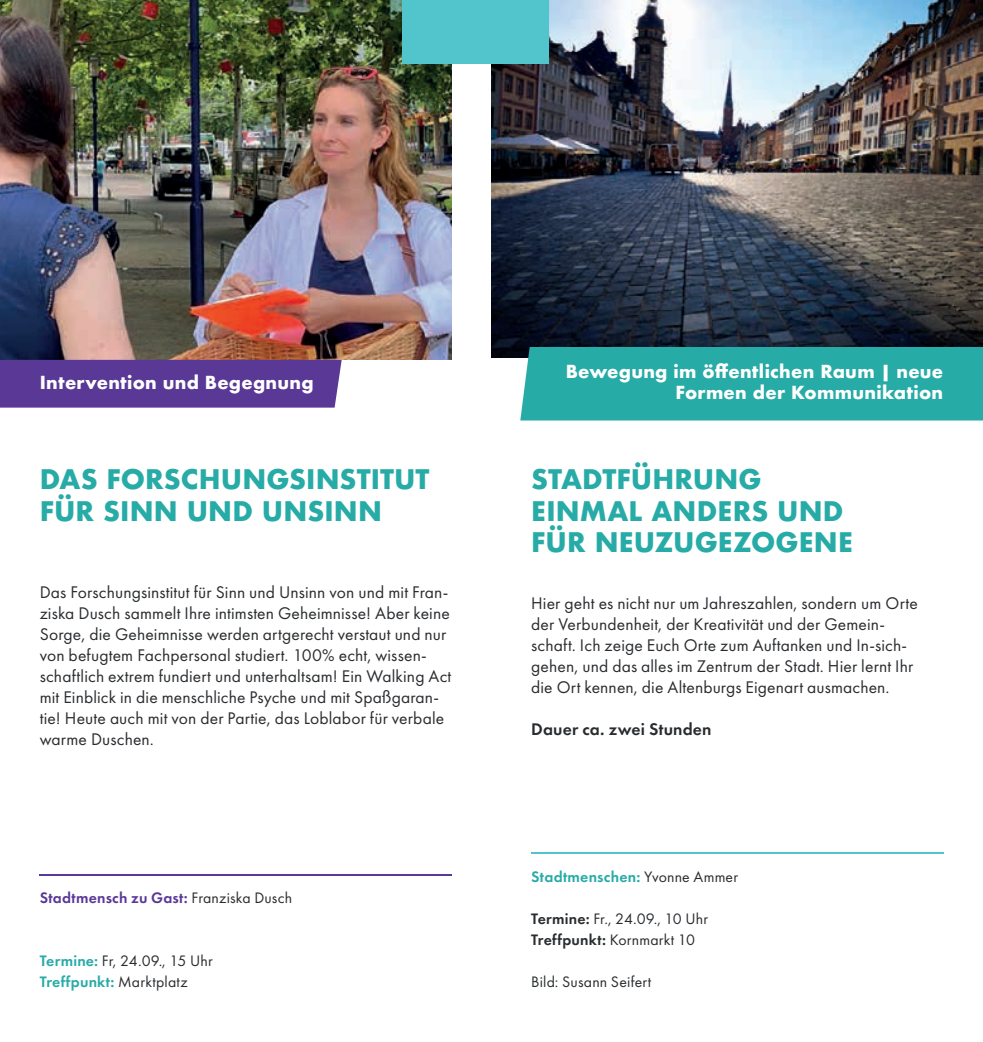
<style>
.page{position:relative;width:983px;height:1042px;background:#fff}
.page>*{position:absolute;margin:0;border:0;box-sizing:border-box;transform-origin:0 0}
.t1{font:700 26.25px/31.5px "Futura";letter-spacing:.005em;color:#27aba7}
.t2{font:17.5px/21px "Futura PT";letter-spacing:.01em;color:#292c2f}
.t3{font:700 17.5px/21px "Futura";letter-spacing:.015em;color:#fff;text-align:right}
.t4{font:600 17.5px "Futura PT";letter-spacing:.01em;color:#292c2f}
.t5{font:15.75px/21px "Futura PT";letter-spacing:.01em;color:#292c2f}
.t6{font:600 15.75px "Futura PT";letter-spacing:.015em;color:#593896}
.t7{font:600 15.75px "Futura PT";letter-spacing:.015em;color:#27aba7}
.s1{font-weight:400;color:#292c2f}
.s2{font-weight:600;color:#27aba7}
.s3{font-weight:600}
</style>
<div class="page">
<img style="left:0;top:0;width:451px;height:360px">
<div style="left:0;top:360px;width:341px;height:48px;background:#593896"></div>
<div style="left:402px;top:0;width:89px;height:64px;background:#52c4cb"></div>
<hr style="left:40px;top:874px;width:411px;height:1px;background:#593896">
<img style="left:491px;top:0;width:491px;height:358px">
<div style="left:520px;top:347px;width:462px;height:73px;background:#27aba7"></div>
<div style="left:460px;top:0;width:88px;height:64px;background:#52c4cb"></div>
<hr style="left:531px;top:852px;width:412px;height:2px;background:#52c4cb">
<p class="t3" style="left:40px;top:372px;width:275px">Intervention und Begegnung</p>
<h1 class="t1" style="left:40px;top:463px;width:391px">DAS FORSCHUNGSINSTITUT<br>FÜR SINN UND UNSINN</h1>
<p class="t2" style="left:40px;top:581px;width:413px">Das Forschungsinstitut für Sinn und Unsinn von und mit Fran&shy;ziska Dusch sammelt Ihre intimsten Geheimnisse! Aber keine Sorge, die Geheimnisse werden artgerecht verstaut und nur von befugtem Fachpersonal studiert. 100% echt, wissen&shy;schaftlich extrem fundiert und unterhaltsam! Ein Walking Act mit Einblick in die menschliche Psyche und mit Spaßgaran&shy;tie! Heute auch mit von der Partie, das Loblabor für verbale warme Duschen.</p>
<p class="t6" style="left:40px;top:888px;width:254px">Stadtmensch zu Gast: <span class="s1">Franziska Dusch</span></p>
<p class="t5" style="left:40px;top:950px;width:174px"><span class="s2">Termine:</span> Fr, 24.09., 15 Uhr<br><span class="s2">Treffpunkt:</span> Marktplatz</p>
<p class="t3" style="left:565px;top:360px;width:379px">Bewegung im öffentlichen Raum | neue<br>Formen der Kommunikation</p>
<h1 class="t1" style="left:531px;top:463px;width:323px">STADTFÜHRUNG<br>EINMAL ANDERS UND<br>FÜR NEUZUGEZOGENE</h1>
<p class="t2" style="left:531px;top:593px;width:388px">Hier geht es nicht nur um Jahreszahlen, sondern um Orte der Verbundenheit, der Kreativität und der Gemein&shy;schaft. Ich zeige Euch Orte zum Auftanken und In-sich&shy;gehen, und das alles im Zentrum der Stadt. Hier lernt Ihr die Ort kennen, die Altenburgs Eigenart ausmachen.</p>
<p class="t4" style="left:531px;top:718px;width:182px">Dauer ca. zwei Stunden</p>
<p class="t7" style="left:531px;top:867px;width:208px">Stadtmenschen: <span class="s1">Yvonne Ammer</span></p>
<p class="t5" style="left:531px;top:908px;width:178px"><span class="s3">Termine:</span> Fr., 24.09., 10 Uhr<br><span class="s3">Treffpunkt:</span> Kornmarkt 10</p>
<p class="t5" style="left:531px;top:971px;width:121px">Bild: Susann Seifert</p>
</div>
